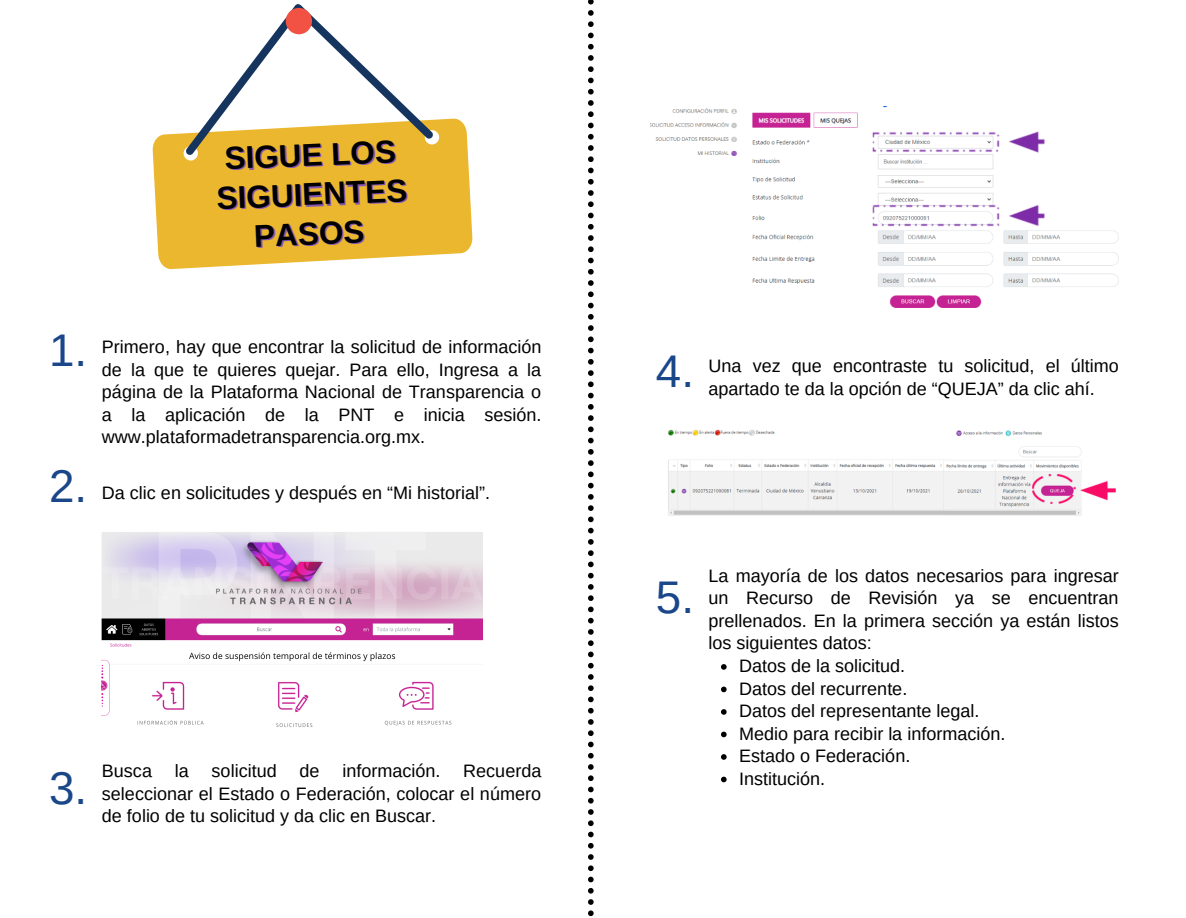
<style>
.page{position:relative;width:1186px;height:918px;background:#fff}
.page>*{position:absolute;margin:0;border:0;box-sizing:border-box;transform-origin:0 0}
.t1{font:45.75px "Arimo";color:#1a4789}
.t2{font:700 31.5px/40px "Arimo";color:#000;text-align:center}
.t3{font:18px/22.5px "Arimo";color:#000;text-align:justify}
.s1{color:#8456b1}
</style>
<div class="page">
<svg style="left:588px;top:0;width:6px;height:917px"></svg>
<svg style="left:152px;top:119px;width:321px;height:151px;fill:#ebb72e"></svg>
<svg style="left:185px;top:4px;width:273px;height:216px"></svg>
<div style="left:285px;top:8px;width:27px;height:27px;background:#f25244;border-radius:50%"></div>
<img style="left:102px;top:532px;width:380px;height:195px">
<img style="left:651px;top:106px;width:468px;height:202px">
<img style="left:668px;top:429px;width:448px;height:87px">
<svg style="left:721px;top:664px;width:5px;height:6px"></svg>
<svg style="left:721px;top:687px;width:5px;height:5px"></svg>
<svg style="left:721px;top:709px;width:5px;height:6px"></svg>
<svg style="left:721px;top:732px;width:5px;height:5px"></svg>
<svg style="left:721px;top:754px;width:5px;height:6px"></svg>
<svg style="left:721px;top:777px;width:5px;height:5px"></svg>
<p class="t2" style="left:215px;top:138px;width:192px;rotate:-2deg">SIGUE LOS<br>SIGUIENTES<br><span class="s1">PASOS</span></p>
<p class="t1" style="left:49px;top:325px;width:40px">1.</p>
<p class="t1" style="left:49px;top:461px;width:40px">2.</p>
<p class="t3" style="left:102px;top:336px;width:441px">Primero, hay que encontrar la solicitud de información de la que te quieres quejar. Para ello, Ingresa a la página de la Plataforma Nacional de Transparencia o a la aplicación de la PNT e inicia sesión. www.plataformadetransparencia.org.mx.</p>
<p class="t3" style="left:102px;top:482px;width:390px">Da clic en solicitudes y después en “Mi historial”.</p>
<p class="t1" style="left:49px;top:762px;width:40px">3.</p>
<p class="t3" style="left:102px;top:760px;width:52px">Busca</p>
<p class="t3" style="left:175px;top:760px;width:16px">la</p>
<p class="t3" style="left:212px;top:760px;width:67px">solicitud</p>
<p class="t3" style="left:299px;top:760px;width:22px">de</p>
<p class="t3" style="left:342px;top:760px;width:100px">información.</p>
<p class="t3" style="left:102px;top:760px;width:441px;text-indent:361px">Recuerda seleccionar el Estado o Federación, colocar el número de folio de tu solicitud y da clic en Buscar.</p>
<p class="t1" style="left:656px;top:346px;width:40px">4.</p>
<p class="t3" style="left:708px;top:355px;width:412px">Una vez que encontraste tu solicitud, el último apartado te da la opción de “QUEJA” da clic ahí.</p>
<p class="t1" style="left:656px;top:571px;width:40px">5.</p>
<p class="t3" style="left:708px;top:564px;width:412px">La mayoría de los datos necesarios para ingresar un Recurso de Revisión ya se encuentran prellenados. En la primera sección ya están listos los siguientes datos:</p>
<p class="t3" style="left:739px;top:654px;width:168px">Datos de la solicitud.</p>
<p class="t3" style="left:739px;top:677px;width:170px">Datos del recurrente.</p>
<p class="t3" style="left:739px;top:700px;width:242px">Datos del representante legal.</p>
<p class="t3" style="left:739px;top:722px;width:268px">Medio para recibir la información.</p>
<p class="t3" style="left:739px;top:745px;width:173px">Estado o Federación.</p>
<p class="t3" style="left:739px;top:767px;width:88px">Institución.</p>
</div>
